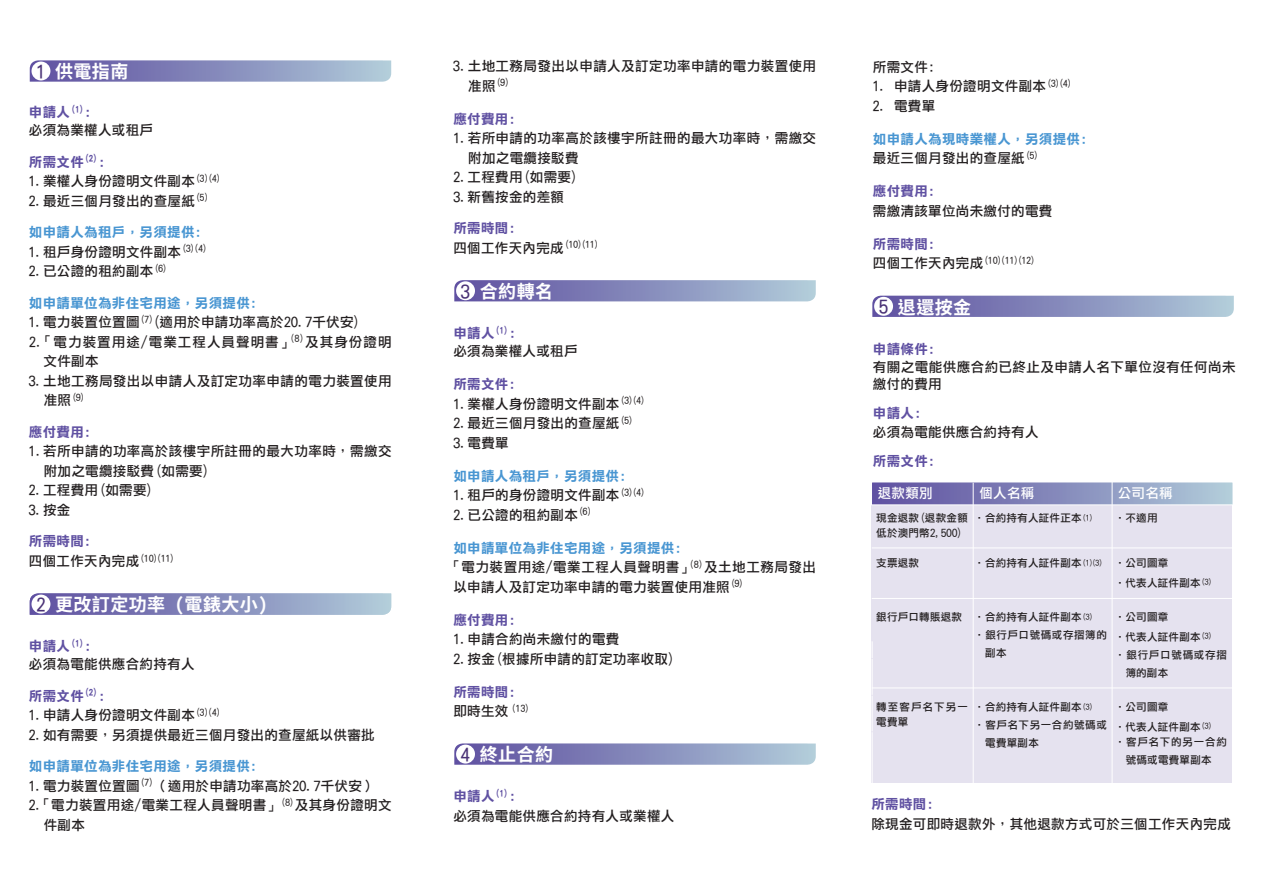
<style>
.page{position:relative;width:1263px;height:893px;background:#fff}
.page>*{position:absolute;margin:0;border:0;box-sizing:border-box;transform-origin:0 0}
.t1{font:700 18px "Noto Sans Mono CJ Ktc";letter-spacing:.025em;color:#fff}
.t2{font:700 18px "Noto Sans CJ Ktc";color:#fff}
.t3{font:13.5px/19.5px "DF Li Hei Md WIN BF";letter-spacing:.025em;color:#231f20}
.t4{font:13.5px "DF Li Hei W7 WIN BF";letter-spacing:.025em;color:#6051a2}
.t5{font:13.5px "DF Li Hei W7 WIN BF";letter-spacing:.025em;color:#4996d2}
.t6{font:13.5px "DF Li Hei Md WIN BF";letter-spacing:.08em;color:#231f20}
.t7{font:13.5px "DF Li Hei Md WIN BF";letter-spacing:.025em;color:#fff}
.t8{font:10.5px/15px "DF Li Hei Md WIN BF";letter-spacing:.025em;color:#231f20}
.t9{font:10.5px/18px "DF Li Hei Md WIN BF";letter-spacing:.055em;color:#231f20}
.t10{font:10.5px/18px "DF Li Hei Md WIN BF";letter-spacing:.075em;color:#231f20;text-align:center}
.t11{font:10.5px/18px "DF Li Hei Md WIN BF";letter-spacing:.07em;color:#231f20}
.t12{font:10.5px/15px "DF Li Hei Md WIN BF";letter-spacing:.105em;color:#231f20}
.t13{font:9px "DF Li Hei Md WIN BF";color:#231f20}
.s1{font-family:"DF Li Hei Md WIN BF";font-weight:400;color:#4a3276}
.s2{font-size:13.5px}
.s3{font-size:7.5px}
</style>
<div class="page">
<svg style="left:30px;top:60px;width:361px;height:22px;background:#8c91bf"></svg>
<div style="left:32px;top:62px;width:18px;height:18px;background:#fff;border-radius:50%"></div>
<svg style="left:454px;top:280px;width:362px;height:21px;background:#898ebd"></svg>
<div style="left:456px;top:281px;width:19px;height:19px;background:#fff;border-radius:50%"></div>
<svg style="left:872px;top:296px;width:362px;height:21px;background:#888ebd"></svg>
<div style="left:874px;top:297px;width:19px;height:19px;background:#fff;border-radius:50%"></div>
<svg style="left:454px;top:743px;width:362px;height:22px;background:#8c91bf"></svg>
<div style="left:456px;top:745px;width:19px;height:18px;background:#fff;border-radius:50%"></div>
<svg style="left:30px;top:593px;width:361px;height:22px;background:#898fbd"></svg>
<div style="left:32px;top:595px;width:18px;height:18px;background:#fff;border-radius:50%"></div>
<svg style="left:872px;top:483px;width:360px;height:21px;background:#868bbb"></svg>
<div style="left:872px;top:505px;width:360px;height:277px;background:#e5e2ef"></div>
<svg style="left:872px;top:641px;width:1px;height:17px"></svg>
<hr style="left:973px;top:483px;width:1px;height:303px;background:#fff">
<hr style="left:1112px;top:481px;width:1px;height:303px;background:#fff">
<hr style="left:872px;top:696px;width:1px;height:35px;background:#fff">
<hr style="left:872px;top:732px;width:1px;height:62px;background:#fff">
<hr style="left:872px;top:659px;width:1px;height:36px;background:#fff">
<hr style="left:872px;top:548px;width:361px;height:1px;background:#fff">
<hr style="left:872px;top:688px;width:361px;height:1px;background:#fff">
<hr style="left:872px;top:598px;width:361px;height:1px;background:#fff">
<h1 class="t1" style="left:36px;top:61px;width:93px"><span class="s1">1</span> 供電指南</h1>
<p class="t4" style="left:29px;top:106px;width:64px">申請人<sup>(1)</sup>:</p>
<p class="t3" style="left:29px;top:121px;width:126px">必須為業權人或租戶</p>
<p class="t4" style="left:29px;top:155px;width:78px">所需文件<sup>(2)</sup>:</p>
<p class="t3" style="left:29px;top:172px;width:194px">1.業權人身份證明文件副本<sup>(3)(4)<br></sup>2.最近三個月發出的查屋紙<sup>(5)</sup></p>
<p class="t5" style="left:29px;top:226px;width:174px">如申請人為租戶，另須提供:</p>
<p class="t3" style="left:29px;top:242px;width:180px">1.租戶身份證明文件副本<sup>(3)(4)<br></sup>2.已公證的租約副本<sup>(6)</sup></p>
<p class="t5" style="left:29px;top:296px;width:230px">如申請單位為非住宅用途，另須提供:</p>
<p class="t3" style="left:29px;top:313px;width:333px">1.電力裝置位置圖<sup>(7)</sup>(適用於申請功率高於20.7千伏安)</p>
<p class="t6" style="left:29px;top:335px;width:364px">2.「電力裝置用途/電業工程人員聲明書」<sup>(8)</sup>及其身份證明</p>
<p class="t3" style="left:44px;top:352px;width:57px">文件副本</p>
<p class="t3" style="left:29px;top:371px;width:364px">3.土地工務局發出以申請人及訂定功率申請的電力裝置使用</p>
<p class="t13" style="left:44px;top:393px;width:43px"><span class="s2">准照</span>(9)</p>
<p class="t4" style="left:29px;top:425px;width:64px">應付費用:</p>
<p class="t3" style="left:29px;top:442px;width:364px">1.若所申請的功率高於該樓宇所註冊的最大功率時，需繳交</p>
<p class="t3" style="left:44px;top:461px;width:168px">附加之電纜接駁費(如需要)</p>
<p class="t3" style="left:29px;top:481px;width:126px">2.工程費用(如需要)</p>
<p class="t3" style="left:29px;top:500px;width:43px">3.按金</p>
<p class="t4" style="left:29px;top:535px;width:64px">所需時間:</p>
<p class="t3" style="left:29px;top:551px;width:148px">四個工作天內完成<sup>(10)(11)</sup></p>
<h1 class="t1" style="left:36px;top:594px;width:232px"><span class="s1">2</span> 更改訂定功率 (電錶大小)</h1>
<p class="t4" style="left:29px;top:639px;width:64px">申請人<sup>(1)</sup>:</p>
<p class="t3" style="left:29px;top:654px;width:167px">必須為電能供應合約持有人</p>
<p class="t4" style="left:29px;top:689px;width:78px">所需文件<sup>(2)</sup>:</p>
<p class="t3" style="left:29px;top:705px;width:347px">1.申請人身份證明文件副本<sup>(3)(4)<br></sup>2.如有需要，另須提供最近三個月發出的查屋紙以供審批</p>
<p class="t5" style="left:29px;top:759px;width:230px">如申請單位為非住宅用途，另須提供:</p>
<p class="t3" style="left:29px;top:776px;width:348px">1.電力裝置位置圖<sup>(7)</sup>（適用於申請功率高於20.7千伏安）</p>
<p class="t3" style="left:29px;top:795px;width:364px">2.「電力裝置用途/電業工程人員聲明書」<sup>(8)</sup>及其身份證明文</p>
<p class="t3" style="left:44px;top:815px;width:43px">件副本</p>
<p class="t3" style="left:453px;top:57px;width:364px">3.土地工務局發出以申請人及訂定功率申請的電力裝置使用</p>
<p class="t13" style="left:468px;top:78px;width:43px"><span class="s2">准照</span>(9)</p>
<p class="t4" style="left:453px;top:112px;width:64px">應付費用:</p>
<p class="t3" style="left:453px;top:129px;width:364px">1.若所申請的功率高於該樓宇所註冊的最大功率時，需繳交</p>
<p class="t3" style="left:468px;top:148px;width:112px">附加之電纜接駁費</p>
<p class="t3" style="left:453px;top:168px;width:126px">2.工程費用(如需要)</p>
<p class="t3" style="left:453px;top:187px;width:112px">3.新舊按金的差額</p>
<p class="t4" style="left:453px;top:222px;width:64px">所需時間:</p>
<p class="t3" style="left:453px;top:238px;width:148px">四個工作天內完成<sup>(10)(11)</sup></p>
<h1 class="t2" style="left:461px;top:281px;width:94px"><span class="s1">3</span> 合約轉名</h1>
<p class="t4" style="left:453px;top:326px;width:64px">申請人<sup>(1)</sup>:</p>
<p class="t3" style="left:453px;top:341px;width:126px">必須為業權人或租戶</p>
<p class="t4" style="left:453px;top:377px;width:64px">所需文件:</p>
<p class="t3" style="left:453px;top:394px;width:194px">1.業權人身份證明文件副本<sup>(3)(4)<br></sup>2.最近三個月發出的查屋紙<sup>(5)<br></sup>3.電費單</p>
<p class="t5" style="left:453px;top:469px;width:174px">如申請人為租戶，另須提供:</p>
<p class="t3" style="left:453px;top:485px;width:194px">1.租戶的身份證明文件副本<sup>(3)(4)<br></sup>2.已公證的租約副本<sup>(6)</sup></p>
<p class="t5" style="left:453px;top:541px;width:230px">如申請單位為非住宅用途，另須提供:</p>
<p class="t3" style="left:453px;top:557px;width:364px;text-indent:-6px">「電力裝置用途/電業工程人員聲明書」<sup>(8)</sup>及土地工務局發出以申請人及訂定功率申請的電力裝置使用准照<sup>(9)</sup></p>
<p class="t4" style="left:453px;top:613px;width:64px">應付費用:</p>
<p class="t3" style="left:453px;top:629px;width:223px">1.申請合約尚未繳付的電費<br>2.按金(根據所申請的訂定功率收取)</p>
<p class="t4" style="left:453px;top:685px;width:64px">所需時間:</p>
<p class="t3" style="left:453px;top:701px;width:78px">即時生效 <sup>(13)</sup></p>
<h1 class="t1" style="left:461px;top:745px;width:94px"><span class="s1">4</span> 終止合約</h1>
<p class="t4" style="left:453px;top:789px;width:64px">申請人<sup>(1)</sup>:</p>
<p class="t3" style="left:453px;top:806px;width:223px">必須為電能供應合約持有人或業權人</p>
<p class="t3" style="left:873px;top:57px;width:64px">所需文件:</p>
<p class="t3" style="left:873px;top:76px;width:201px">1. 申請人身份證明文件副本<sup>(3)(4)</sup></p>
<p class="t3" style="left:873px;top:96px;width:64px">2. 電費單</p>
<p class="t5" style="left:873px;top:132px;width:216px">如申請人為現時業權人，另須提供:</p>
<p class="t3" style="left:873px;top:148px;width:168px">最近三個月發出的查屋紙<sup>(5)</sup></p>
<p class="t4" style="left:873px;top:184px;width:64px">應付費用:</p>
<p class="t3" style="left:873px;top:201px;width:181px">需繳清該單位尚未繳付的電費</p>
<p class="t4" style="left:873px;top:237px;width:64px">所需時間:</p>
<p class="t13" style="left:873px;top:256px;width:164px"><span class="s2">四個工作天內完成</span>(10)(11)(12)</p>
<h1 class="t1" style="left:879px;top:297px;width:94px"><span class="s1">5</span> 退還按金</h1>
<p class="t4" style="left:873px;top:342px;width:64px">申請條件:</p>
<p class="t3" style="left:873px;top:357px;width:364px;line-height:18px">有關之電能供應合約已終止及申請人名下單位沒有任何尚未繳付的費用</p>
<p class="t4" style="left:873px;top:406px;width:50px">申請人:</p>
<p class="t3" style="left:873px;top:423px;width:167px">必須為電能供應合約持有人</p>
<p class="t4" style="left:873px;top:454px;width:64px">所需文件:</p>
<p class="t7" style="left:878px;top:487px;width:57px">退款類別</p>
<p class="t7" style="left:979px;top:487px;width:57px">個人名稱</p>
<p class="t7" style="left:1118px;top:487px;width:57px">公司名稱</p>
<p class="t8" style="left:876px;top:510px;width:93px">現金退款(退款金額低於澳門幣2,500)</p>
<p class="t8" style="left:876px;top:555px;width:44px">支票退款</p>
<p class="t8" style="left:974px;top:510px;width:121px">•合約持有人証件正本<span class="s3">(1)</span></p>
<p class="t8" style="left:974px;top:555px;width:130px">•合約持有人証件副本<span class="s3">(1)(3)</span></p>
<p class="t8" style="left:1115px;top:510px;width:44px">•不適用</p>
<p class="t8" style="left:1115px;top:555px;width:55px">•公司圖章</p>
<p class="t8" style="left:1115px;top:575px;width:99px">•代表人証件副本<span class="s3">(3)</span></p>
<p class="t8" style="left:1115px;top:609px;width:55px">•公司圖章</p>
<p class="t8" style="left:1115px;top:629px;width:99px">•代表人証件副本<span class="s3">(3)</span></p>
<p class="t11" style="left:1126px;top:645px;width:103px;text-indent:-11px">•銀行戶口號碼或存摺簿的副本</p>
<p class="t8" style="left:1115px;top:699px;width:55px">•公司圖章</p>
<p class="t8" style="left:1115px;top:719px;width:99px">•代表人証件副本<span class="s3">(3)</span></p>
<p class="t10" style="left:1115px;top:732px;width:114px">•客戶名下的另一合約號碼或電費單副本</p>
<p class="t8" style="left:876px;top:609px;width:87px">銀行戶口轉賬退款</p>
<p class="t8" style="left:974px;top:609px;width:121px">•合約持有人証件副本<span class="s3">(3)</span></p>
<p class="t9" style="left:985px;top:626px;width:123px;text-indent:-11px">•銀行戶口號碼或存摺簿的副本</p>
<p class="t12" style="left:876px;top:699px;width:93px">轉至客戶名下另一電費單</p>
<p class="t8" style="left:974px;top:699px;width:121px">•合約持有人証件副本<span class="s3">(3)</span></p>
<p class="t9" style="left:985px;top:716px;width:123px;text-indent:-11px">•客戶名下另一合約號碼或電費單副本</p>
<p class="t4" style="left:871px;top:798px;width:64px">所需時間:</p>
<p class="t3" style="left:871px;top:814px;width:361px">除現金可即時退款外，其他退款方式可於三個工作天內完成</p>
</div>
